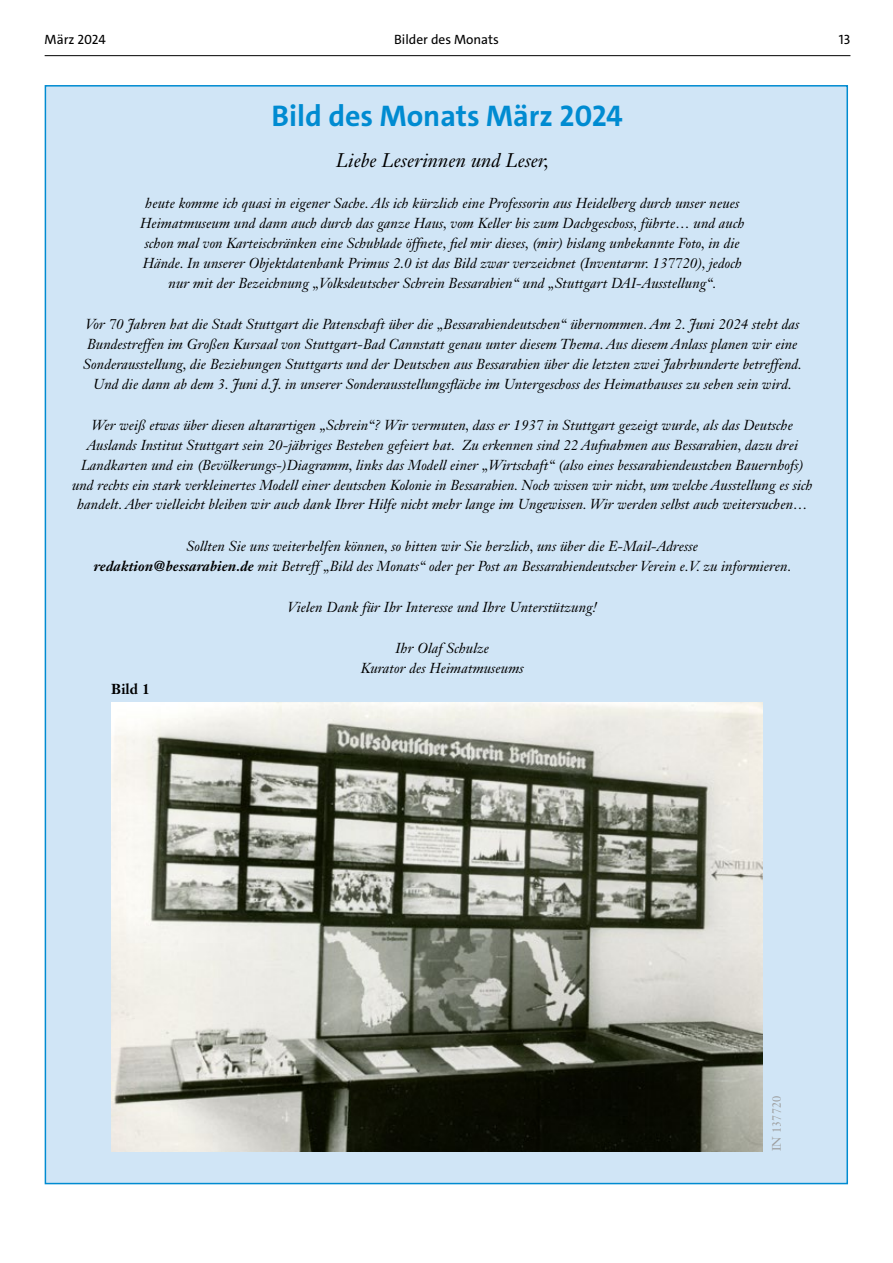
<style>
.page{position:relative;width:893px;height:1263px;background:#fff}
.page>*{position:absolute;margin:0;border:0;box-sizing:border-box;transform-origin:0 0}
.t1{font:700 30px "The Sans";color:#008bd1}
.t2{font:italic 19.5px "Janson Text LT Std";letter-spacing:.005em;color:#000}
.t3{font:italic 14.25px/20px "Janson Text LT Std";letter-spacing:.005em;color:#000;text-align:center}
.t4{font:700 14.25px "Janson Text LT Std";color:#000}
.t5{font:13.5px "The Sans";color:#000}
.t6{font:12px "Janson Text LT Std";letter-spacing:.005em;color:#9d9e9e}
.s1{font-weight:700}
</style>
<div class="page">
<hr style="left:45px;top:55px;width:805px;height:1px;background:#000">
<div style="left:45px;top:85px;width:803px;height:1099px;background:#d0e5f6;border:2px solid #008bd1"></div>
<img style="left:111px;top:703px;width:651px;height:448px">
<p class="t5" style="left:45px;top:31px;width:63px">März 2024</p>
<p class="t5" style="left:394px;top:31px;width:106px">Bilder des Monats</p>
<p class="t5" style="left:839px;top:31px;width:13px">13</p>
<h1 class="t1" style="left:272px;top:96px;width:353px">Bild des Monats März 2024</h1>
<h2 class="t2" style="left:336px;top:148px;width:215px">Liebe Leserinnen und Leser,</h2>
<p class="t3" style="left:140px;top:193px;width:606px">heute komme ich quasi in eigener Sache. Als ich kürzlich eine Professorin aus Heidelberg durch unser neues Heimatmuseum und dann auch durch das ganze Haus, vom Keller bis zum Dachgeschoss, führte… und auch schon mal von Karteischränken eine Schublade öffnete, fiel mir dieses, (mir) bislang unbekannte Foto, in die Hände. In unserer Objektdatenbank Primus 2.0 ist das Bild zwar verzeichnet (Inventarnr. 137720), jedoch nur mit der Bezeichnung „Volksdeutscher Schrein Bessarabien“ und „Stuttgart DAI-Ausstellung“.</p>
<p class="t3" style="left:83px;top:314px;width:720px">Vor 70 Jahren hat die Stadt Stuttgart die Patenschaft über die „Bessarabiendeutschen“ übernommen. Am 2. Juni 2024 steht das Bundestreffen im Großen Kursaal von Stuttgart-Bad Cannstatt genau unter diesem Thema. Aus diesem Anlass planen wir eine Sonderausstellung, die Beziehungen Stuttgarts und der Deutschen aus Bessarabien über die letzten zwei Jahrhunderte betreffend.<br>Und die dann ab dem 3. Juni d.J. in unserer Sonderausstellungsfläche im Untergeschoss des Heimathauses zu sehen sein wird.</p>
<p class="t3" style="left:72px;top:415px;width:742px">Wer weiß etwas über diesen altarartigen „Schrein“? Wir vermuten, dass er 1937 in Stuttgart gezeigt wurde, als das Deutsche Auslands Institut Stuttgart sein 20-jähriges Bestehen gefeiert hat. Zu erkennen sind 22 Aufnahmen aus Bessarabien, dazu drei Landkarten und ein (Bevölkerungs-)Diagramm, links das Modell einer „Wirtschaft“ (also eines bessarabiendeustchen Bauernhofs) und rechts ein stark verkleinertes Modell einer deutschen Kolonie in Bessarabien. Noch wissen wir nicht, um welche Ausstellung es sich handelt. Aber vielleicht bleiben wir auch dank Ihrer Hilfe nicht mehr lange im Ungewissen. Wir werden selbst auch weitersuchen…</p>
<p class="t3" style="left:94px;top:536px;width:699px">Sollten Sie uns weiterhelfen können, so bitten wir Sie herzlich, uns über die E-Mail-Adresse<br><span class="s1">redaktion@bessarabien.de</span> mit Betreff „Bild des Monats“ oder per Post an Bessarabiendeutscher Verein e.V. zu informieren.</p>
<p class="t3" style="left:287px;top:597px;width:311px">Vielen Dank für Ihr Interesse und Ihre Unterstützung!</p>
<p class="t3" style="left:361px;top:638px;width:164px">Ihr Olaf Schulze<br>Kurator des Heimatmuseums</p>
<p class="t4" style="left:111px;top:679px;width:40px">Bild 1</p>
<p class="t6" style="left:769px;top:1151px;width:57px;rotate:-90deg">IN 137720</p>
</div>
